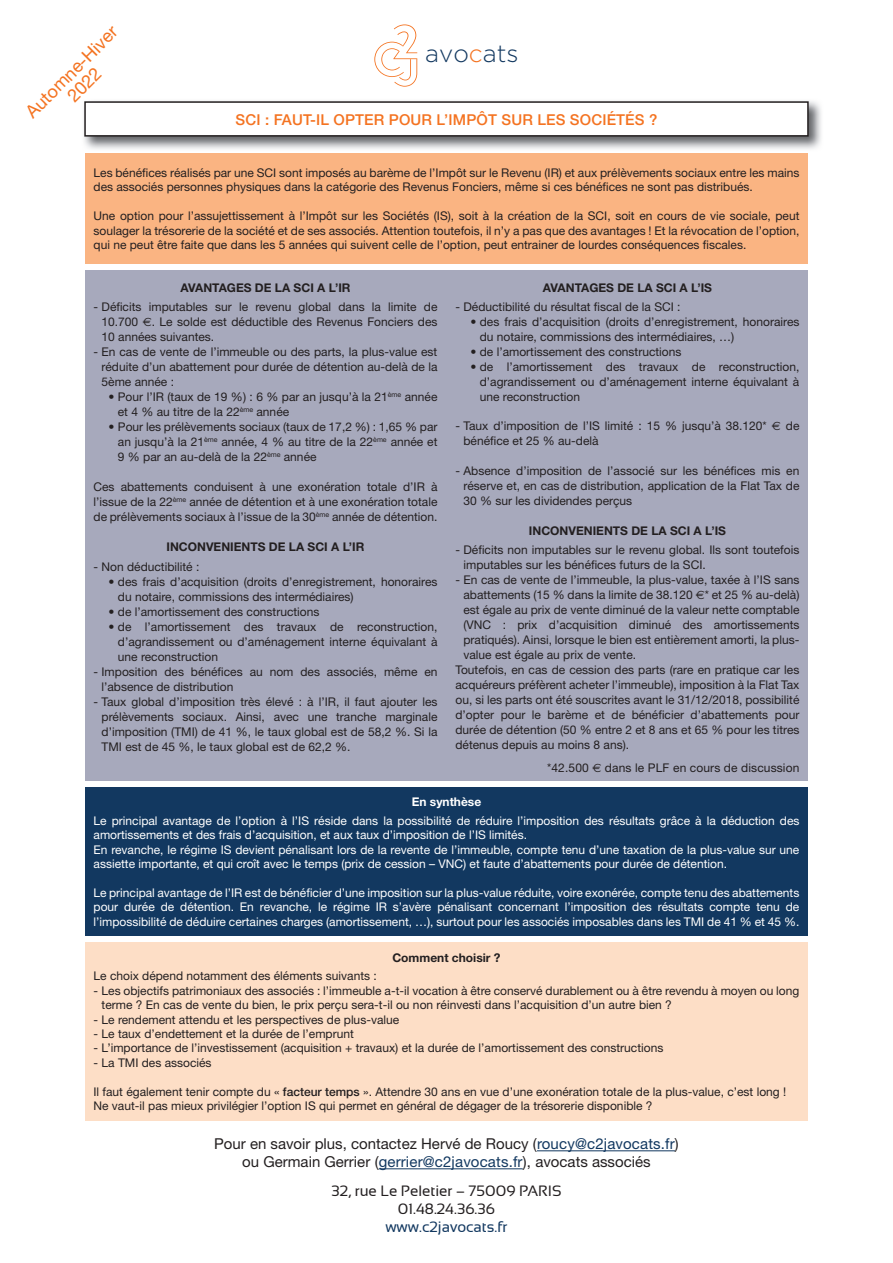
<style>
.page{position:relative;width:893px;height:1263px;background:#fff}
.page>*{position:absolute;margin:0;border:0;box-sizing:border-box;transform-origin:0 0}
.t1{font:300 24.3px "Gotham";color:#123860}
.t2{font:18px/18px "Helvetica Neue";color:#f47321;text-align:center}
.t3{font:15px/18px "Helvetica Neue";color:#231f20;text-align:center}
.t4{font:500 15px "Helvetica Neue";letter-spacing:.01em;color:#f47321}
.t5{font:15px/18px "Sansation";color:#231f20;text-align:center}
.t6{font:15px "Sansation";color:#123860}
.t7{font:12px/15px "Helvetica Neue";color:#231f20}
.t8{font:12px/14.4px "Helvetica Neue";color:#fff}
.t9{font:700 12px "Helvetica Neue";color:#231f20}
.t10{font:700 12px "Helvetica Neue";color:#fff}
.s1{color:#f47321}
.s2{font-family:"Euro Sans"}
.s3{font-weight:500}
.s4{color:#123860}
</style>
<div class="page">
<svg style="left:374px;top:24px;width:43px;height:63px"></svg>
<img style="left:84px;top:101px;width:737px;height:48px">
<div style="left:85px;top:102px;width:723px;height:34px;background:#fff"></div>
<div style="left:84px;top:101px;width:725px;height:36px;border:2px solid #231f20"></div>
<div style="left:85px;top:153px;width:723px;height:111px;background:#fab482"></div>
<div style="left:85px;top:942px;width:723px;height:178px;background:#fddec6"></div>
<hr style="left:537px;top:1150px;width:138px;height:1px;background:#123860">
<hr style="left:379px;top:1168px;width:144px;height:1px;background:#123860">
<div style="left:85px;top:787px;width:723px;height:148px;background:#123860"></div>
<div style="left:85px;top:270px;width:723px;height:510px;background:#a7a9bc"></div>
<h2 class="t2" style="left:22px;top:108px;width:123px;rotate:-45deg">Automne-Hiver<br>2022</h2>
<h1 class="t1" style="left:425px;top:40px;width:95px">avo<span class="s1">c</span>ats</h1>
<p class="t4" style="left:236px;top:111px;width:423px">SCI : FAUT-IL OPTER POUR L’IMPÔT SUR LES SOCIÉTÉS ?</p>
<p class="t7" style="left:94px;top:165px;width:707px;line-height:14.4px">Les bénéfices réalisés par une SCI sont imposés au barème de l’Impôt sur le Revenu (IR) et aux prélèvements sociaux entre les mains des associés personnes physiques dans la catégorie des Revenus Fonciers, même si ces bénéfices ne sont pas distribués.</p>
<p class="t7" style="left:94px;top:209px;width:707px;line-height:14.4px;text-align:justify">Une option pour l’assujettissement à l’Impôt sur les Sociétés (IS), soit à la création de la SCI, soit en cours de vie sociale, peut soulager la trésorerie de la société et de ses associés. Attention toutefois, il n’y a pas que des avantages ! Et la révocation de l’option, qui ne peut être faite que dans les 5 années qui suivent celle de l’option, peut entrainer de lourdes conséquences fiscales.</p>
<p class="t9" style="left:180px;top:280px;width:172px">AVANTAGES DE LA SCI A L’IR</p>
<p class="t7" style="left:102px;top:299px;width:337px;text-align:justify;text-indent:-8px">- Déficits imputables sur le revenu global dans la limite de 10.700 <span class="s2">€</span>. Le solde est déductible des Revenus Fonciers des 10 années suivantes.</p>
<p class="t7" style="left:102px;top:344px;width:337px;text-align:justify;text-indent:-8px">- En cas de vente de l’immeuble ou des parts, la plus-value est réduite d’un abattement pour durée de détention au-delà de la 5ème année :</p>
<p class="t7" style="left:118px;top:389px;width:321px;text-indent:-9px">• Pour l’IR (taux de 19 %) : 6 % par an jusqu’à la 21<sup>ème</sup> année et 4 % au titre de la 22<sup>ème</sup> année</p>
<p class="t7" style="left:118px;top:419px;width:321px;text-align:justify;text-indent:-9px">• Pour les prélèvements sociaux (taux de 17,2 %) : 1,65 % par an jusqu’à la 21<sup>ème</sup> année, 4 % au titre de la 22<sup>ème</sup> année et 9 % par an au-delà de la 22<sup>ème</sup> année</p>
<p class="t7" style="left:94px;top:479px;width:345px;text-align:justify">Ces abattements conduisent à une exonération totale d’IR à l’issue de la 22<sup>ème</sup> année de détention et à une exonération totale de prélèvements sociaux à l’issue de la 30<sup>ème</sup> année de détention.</p>
<p class="t9" style="left:166px;top:540px;width:199px">INCONVENIENTS DE LA SCI A L’IR</p>
<p class="t7" style="left:94px;top:559px;width:107px">- Non déductibilité :</p>
<p class="t7" style="left:118px;top:574px;width:321px;text-indent:-9px">• des frais d’acquisition (droits d’enregistrement, honoraires du notaire, commissions des intermédiaires)</p>
<p class="t7" style="left:109px;top:604px;width:212px">• de l’amortissement des constructions</p>
<p class="t7" style="left:118px;top:619px;width:321px;text-align:justify;text-indent:-9px">• de l’amortissement des travaux de reconstruction, d’agrandissement ou d’aménagement interne équivalant à une reconstruction</p>
<p class="t7" style="left:102px;top:664px;width:337px;text-indent:-8px">- Imposition des bénéfices au nom des associés, même en l’absence de distribution</p>
<p class="t7" style="left:102px;top:694px;width:337px;text-align:justify;text-indent:-8px">- Taux global d’imposition très élevé : à l’IR, il faut ajouter les prélèvements sociaux. Ainsi, avec une tranche marginale d’imposition (TMI) de 41 %, le taux global est de 58,2 %. Si la TMI est de 45 %, le taux global est de 62,2 %.</p>
<p class="t9" style="left:543px;top:280px;width:171px">AVANTAGES DE LA SCI A L’IS</p>
<p class="t7" style="left:455px;top:299px;width:227px">- Déductibilité du résultat fiscal de la SCI :</p>
<p class="t7" style="left:480px;top:314px;width:321px;text-indent:-9px">• des frais d’acquisition (droits d’enregistrement, honoraires du notaire, commissions des intermédiaires, …)</p>
<p class="t7" style="left:470px;top:344px;width:212px">• de l’amortissement des constructions</p>
<p class="t7" style="left:480px;top:359px;width:321px;text-align:justify;text-indent:-9px">• de l’amortissement des travaux de reconstruction, d’agrandissement ou d’aménagement interne équivalant à une reconstruction</p>
<p class="t7" style="left:463px;top:418px;width:337px;text-indent:-8px">- Taux d’imposition de l’IS limité : 15 % jusqu’à 38.120* <span class="s2">€</span> de bénéfice et 25 % au-delà</p>
<p class="t7" style="left:463px;top:463px;width:337px;text-align:justify;text-indent:-8px">- Absence d’imposition de l’associé sur les bénéfices mis en réserve et, en cas de distribution, application de la Flat Tax de 30 % sur les dividendes perçus</p>
<p class="t9" style="left:529px;top:523px;width:199px">INCONVENIENTS DE LA SCI A L’IS</p>
<p class="t7" style="left:463px;top:542px;width:337px;text-indent:-8px">- Déficits non imputables sur le revenu global. Ils sont toutefois imputables sur les bénéfices futurs de la SCI.</p>
<p class="t7" style="left:455px;top:572px;width:345px">- En cas de vente de l’immeuble, la plus-value, taxée à l’IS sans</p>
<p class="t7" style="left:463px;top:587px;width:337px">abattements (15 % dans la limite de 38.120 <span class="s2">€</span>* et 25 % au-delà)</p>
<p class="t7" style="left:463px;top:602px;width:337px">est égale au prix de vente diminué de la valeur nette comptable</p>
<p class="t7" style="left:463px;top:617px;width:337px">(VNC : prix d’acquisition diminué des amortissements</p>
<p class="t7" style="left:463px;top:632px;width:337px">pratiqués). Ainsi, lorsque le bien est entièrement amorti, la plus-</p>
<p class="t7" style="left:463px;top:647px;width:174px">value est égale au prix de vente.</p>
<p class="t7" style="left:455px;top:662px;width:345px">Toutefois, en cas de cession des parts (rare en pratique car les</p>
<p class="t7" style="left:455px;top:677px;width:345px">acquéreurs préfèrent acheter l’immeuble), imposition à la Flat Tax</p>
<p class="t7" style="left:455px;top:692px;width:345px">ou, si les parts ont été souscrites avant le 31/12/2018, possibilité</p>
<p class="t7" style="left:455px;top:707px;width:345px">d’opter pour le barème et de bénéficier d’abattements pour</p>
<p class="t7" style="left:455px;top:722px;width:345px">durée de détention (50 % entre 2 et 8 ans et 65 % pour les titres</p>
<p class="t7" style="left:455px;top:737px;width:175px">détenus depuis au moins 8 ans).</p>
<p class="t7" style="left:547px;top:760px;width:254px">*42.500 <span class="s2">€</span> dans le PLF en cours de discussion</p>
<p class="t10" style="left:412px;top:794px;width:71px">En synthèse</p>
<p class="t8" style="left:94px;top:813px;width:707px">Le principal avantage de l’option à l’IS réside dans la possibilité de réduire l’imposition des résultats grâce à la déduction des amortissements et des frais d’acquisition, et aux taux d’imposition de l’IS limités.<br>En revanche, le régime IS devient pénalisant lors de la revente de l’immeuble, compte tenu d’une taxation de la plus-value sur une assiette importante, et qui croît avec le temps (prix de cession – VNC) et faute d’abattements pour durée de détention.</p>
<p class="t8" style="left:94px;top:885px;width:707px;text-align:justify">Le principal avantage de l’IR est de bénéficier d’une imposition sur la plus-value réduite, voire exonérée, compte tenu des abattements pour durée de détention. En revanche, le régime IR s’avère pénalisant concernant l’imposition des résultats compte tenu de l’impossibilité de déduire certaines charges (amortissement, …), surtout pour les associés imposables dans les TMI de 41 % et 45 %.</p>
<p class="t9" style="left:392px;top:950px;width:110px">Comment choisir ?</p>
<p class="t7" style="left:94px;top:968px;width:285px">Le choix dépend notamment des éléments suivants :</p>
<p class="t7" style="left:102px;top:983px;width:699px;line-height:14.4px;text-indent:-8px">- Les objectifs patrimoniaux des associés : l’immeuble a-t-il vocation à être conservé durablement ou à être revendu à moyen ou long terme ? En cas de vente du bien, le prix perçu sera-t-il ou non réinvesti dans l’acquisition d’un autre bien ?</p>
<p class="t7" style="left:94px;top:1012px;width:307px">- Le rendement attendu et les perspectives de plus-value</p>
<p class="t7" style="left:94px;top:1026px;width:262px">- Le taux d’endettement et la durée de l’emprunt</p>
<p class="t7" style="left:94px;top:1040px;width:571px">- L’importance de l’investissement (acquisition + travaux) et la durée de l’amortissement des constructions</p>
<p class="t7" style="left:94px;top:1055px;width:120px">- La TMI des associés</p>
<p class="t7" style="left:94px;top:1084px;width:694px;line-height:14.4px">Il faut également tenir compte du « <span class="s3">facteur temps</span> ». Attendre 30 ans en vue d’une exonération totale de la plus-value, c’est long !<br>Ne vaut-il pas mieux privilégier l’option IS qui permet en général de dégager de la trésorerie disponible ?</p>
<p class="t3" style="left:214px;top:1135px;width:466px">Pour en savoir plus, contactez Hervé de Roucy (<span class="s4">roucy@c2javocats.fr</span>) ou Germain Gerrier (<span class="s4">gerrier@c2javocats.fr</span>), avocats associés</p>
<p class="t5" style="left:332px;top:1181px;width:231px">32, rue Le Peletier – 75009 PARIS<br>01.48.24.36.36</p>
<p class="t6" style="left:385px;top:1218px;width:124px">www.c2javocats.fr</p>
</div>
